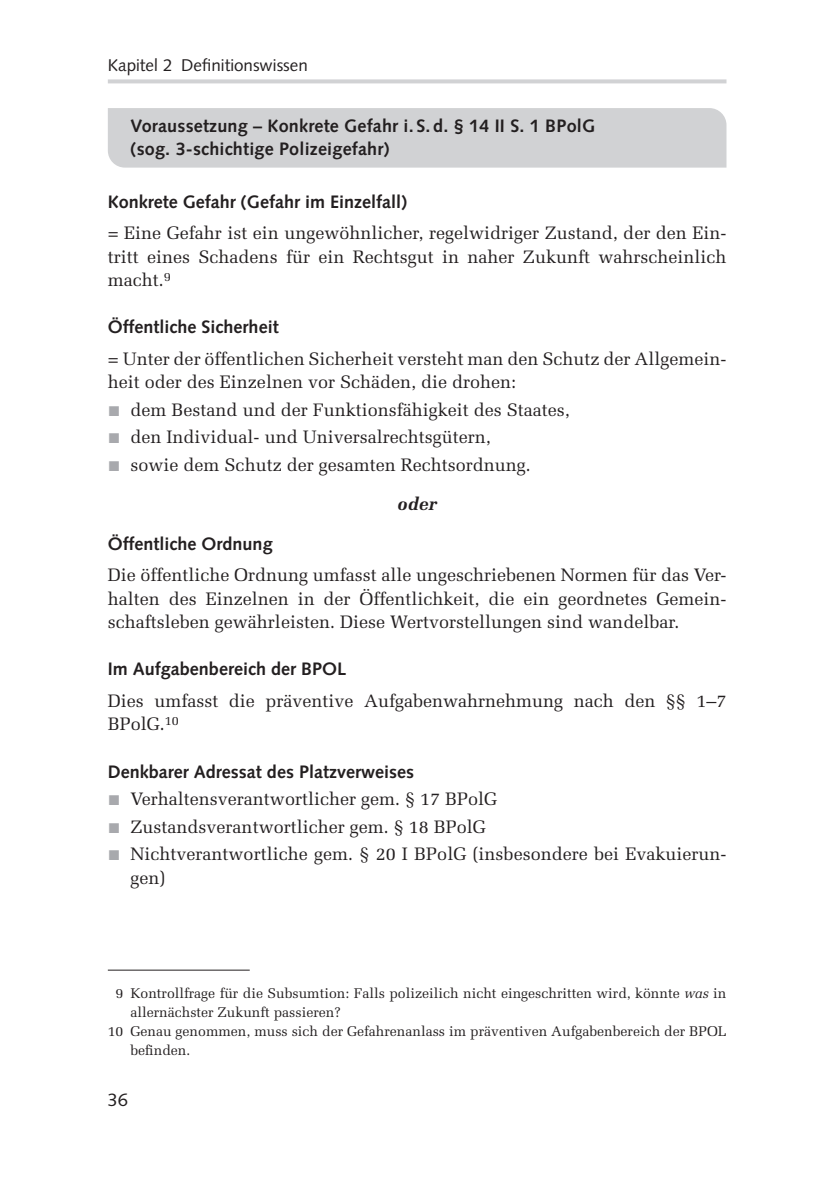
<style>
.page{position:relative;width:823px;height:1180px;background:#fff}
.page>*{position:absolute;margin:0;border:0;box-sizing:border-box;transform-origin:0 0}
.t1{font:18px/23.6px "Melior LT Pro";color:#231f20}
.t2{font:700 18px/23.6px "Syntax LT Pro";color:#231f20}
.t3{font:18px "Syntax LT Pro";color:#231f20}
.t4{font:17px "Syntax LT Pro";color:#231f20}
.t5{font:14px "Melior LT Pro";color:#231f20}
.s1{color:#a8a9ad}
.s2{font-weight:700;font-style:italic}
.s3{font-style:italic}
</style>
<div class="page">
<svg style="left:108px;top:79px;width:618px;height:4px;background:#d5d6d8"></svg>
<div style="left:108px;top:108px;width:618px;height:59px;background:#d1d2d4"></div>
<hr style="left:108px;top:969px;width:141px;height:1px;background:#231f20">
<p class="t4" style="left:108px;top:55px;width:201px">Kapitel 2 Definitionswissen</p>
<p class="t2" style="left:130px;top:113px;width:466px">Voraussetzung – Konkrete Gefahr i. S. d. § 14 II S. 1 BPolG (sog. 3-schichtige Polizeigefahr)</p>
<p class="t2" style="left:108px;top:190px;width:301px">Konkrete Gefahr (Gefahr im Einzelfall)</p>
<p class="t1" style="left:108px;top:221px;width:619px;text-align:justify">= Eine Gefahr ist ein ungewöhnlicher, regelwidriger Zustand, der den Ein&shy;tritt eines Schadens für ein Rechtsgut in naher Zukunft wahrscheinlich macht.<sup>9</sup></p>
<p class="t2" style="left:108px;top:315px;width:172px">Öffentliche Sicherheit</p>
<p class="t1" style="left:108px;top:346px;width:619px">= Unter der öffentlichen Sicherheit versteht man den Schutz der Allgemein&shy;heit oder des Einzelnen vor Schäden, die drohen:</p>
<p class="t1" style="left:109px;top:397px;width:462px"><span class="s1">■</span> dem Bestand und der Funktionsfähigkeit des Staates,</p>
<p class="t1" style="left:109px;top:425px;width:383px"><span class="s1">■</span> den Individual- und Universalrechtsgütern,</p>
<p class="t1" style="left:397px;top:444px;width:135px;line-height:39.4px;text-indent:-289px"><span class="s1">■</span> sowie dem Schutz der gesamten Rechtsordnung. <span class="s2">oder</span></p>
<p class="t2" style="left:108px;top:531px;width:166px">Öffentliche Ordnung</p>
<p class="t1" style="left:108px;top:563px;width:619px;text-align:justify">Die öffentliche Ordnung umfasst alle ungeschriebenen Normen für das Ver&shy;halten des Einzelnen in der Öffentlichkeit, die ein geordnetes Gemein&shy;schaftsleben gewährleisten. Diese Wertvorstellungen sind wandelbar.</p>
<p class="t2" style="left:108px;top:657px;width:240px">Im Aufgabenbereich der BPOL</p>
<p class="t1" style="left:108px;top:688px;width:619px">Dies umfasst die präventive Aufgabenwahrnehmung nach den §§ 1–7<br>BPolG.<sup>10</sup></p>
<p class="t2" style="left:108px;top:759px;width:307px">Denkbarer Adressat des Platzverweises</p>
<p class="t1" style="left:109px;top:786px;width:390px"><span class="s1">■</span> Verhaltensverantwortlicher gem. § 17 BPolG</p>
<p class="t1" style="left:109px;top:814px;width:378px"><span class="s1">■</span> Zustandsverantwortlicher gem. § 18 BPolG</p>
<p class="t1" style="left:130px;top:841px;width:597px;text-indent:-22px"><span class="s1">■</span> Nichtverantwortliche gem. § 20 I BPolG (insbesondere bei Evakuierun&shy;gen)</p>
<p class="t5" style="left:116px;top:984px;width:612px">9 Kontrollfrage für die Subsumtion: Falls polizeilich nicht eingeschritten wird, könnte <span class="s3">was</span> in</p>
<p class="t5" style="left:130px;top:1003px;width:211px">allernächster Zukunft passieren?</p>
<p class="t5" style="left:108px;top:1022px;width:619px">10 Genau genommen, muss sich der Gefahrenanlass im präventiven Aufgabenbereich der BPOL</p>
<p class="t5" style="left:130px;top:1041px;width:61px">befinden.</p>
<p class="t3" style="left:108px;top:1089px;width:22px">36</p>
</div>
